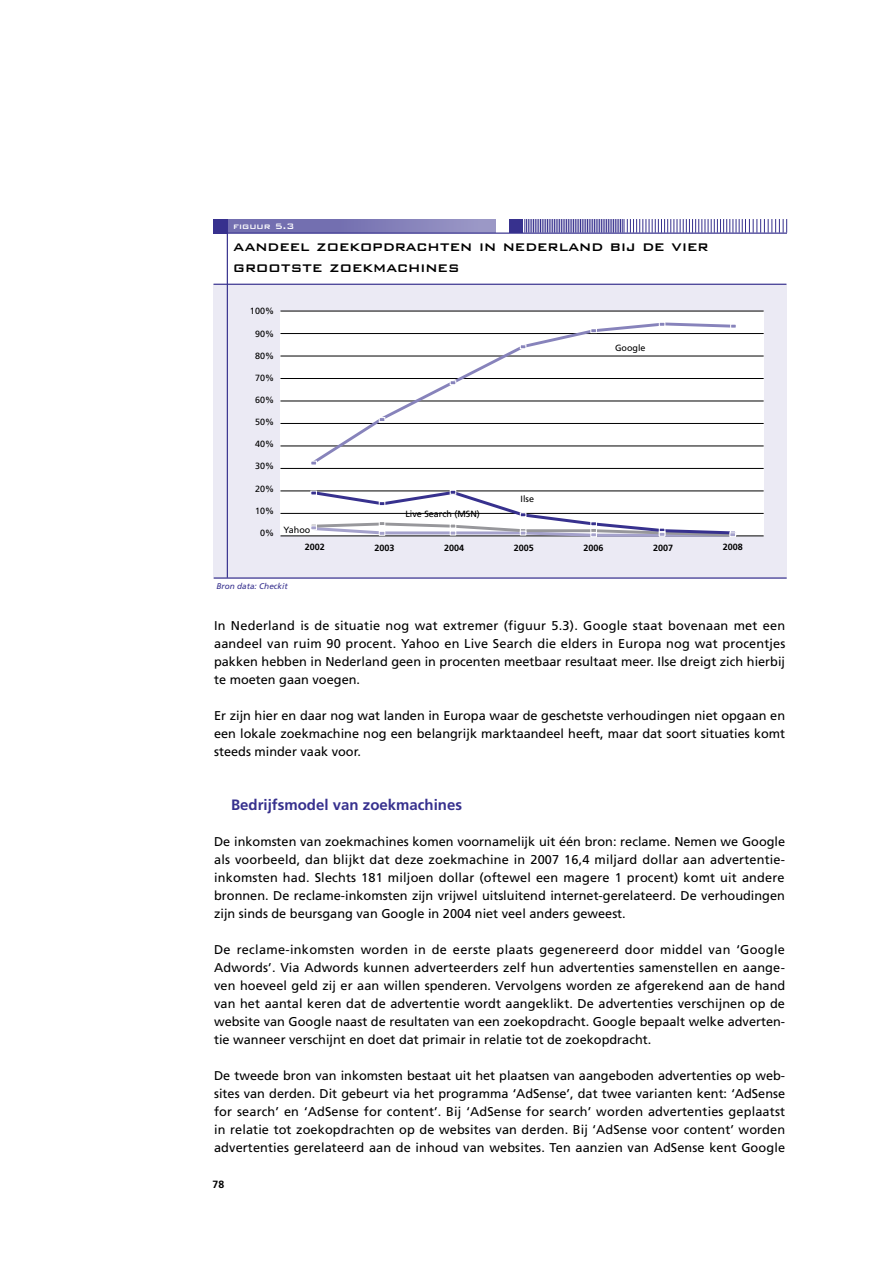
<style>
.page{position:relative;width:893px;height:1263px;background:#fff}
.page>*{position:absolute;margin:0;border:0;box-sizing:border-box;transform-origin:0 0}
.t1{font:500 18px/21.6px "Bank Gothic BT";color:#000;scale:.95 1}
.t2{font:700 15px "Frutiger";color:#37318e}
.t3{font:12.75px/18px "Frutiger";color:#000;text-align:justify}
.t4{font:500 10.5px "Bank Gothic BT";color:#fff}
.t5{font:700 10.5px "Frutiger";color:#000}
.t6{font:9px "Frutiger LT Std";color:#000}
.t7{font:700 9px "Frutiger LT Std";color:#000}
.t8{font:italic 8.25px "Frutiger LT Std";color:#37318e}
</style>
<div class="page">
<svg style="left:228px;top:219px;width:268px;height:14px"></svg>
<div style="left:214px;top:284px;width:573px;height:295px;background:#ebeaf4"></div>
<div style="left:509px;top:219px;width:14px;height:14px;background:#37318e"></div>
<svg style="left:524px;top:219px;width:263px;height:14px"></svg>
<div style="left:214px;top:219px;width:14px;height:14px;background:#37318e"></div>
<hr style="left:214px;top:577px;width:573px;height:2px;background:#37318e">
<div style="left:281px;top:311px;width:483px;height:224px;background:#fff"></div>
<hr style="left:280px;top:491px;width:484px;height:1px;background:#000">
<hr style="left:280px;top:446px;width:484px;height:1px;background:#000">
<hr style="left:280px;top:536px;width:484px;height:1px;background:#000">
<hr style="left:227px;top:231px;width:1px;height:347px;background:#37318e">
<hr style="left:214px;top:233px;width:573px;height:1px;background:#37318e">
<hr style="left:280px;top:401px;width:484px;height:1px;background:#000">
<hr style="left:280px;top:356px;width:484px;height:1px;background:#000">
<hr style="left:280px;top:311px;width:484px;height:1px;background:#000">
<hr style="left:280px;top:513px;width:484px;height:1px;background:#000">
<hr style="left:280px;top:468px;width:484px;height:1px;background:#000">
<hr style="left:280px;top:423px;width:484px;height:1px;background:#000">
<hr style="left:280px;top:378px;width:484px;height:1px;background:#000">
<hr style="left:280px;top:333px;width:484px;height:1px;background:#000">
<svg style="left:308px;top:322px;width:430px;height:143px"></svg>
<svg style="left:309px;top:490px;width:429px;height:47px"></svg>
<hr style="left:213px;top:284px;width:573px;height:1px;background:#37318e">
<p class="t4" style="left:233px;top:220px;width:63px">figuur 5.3</p>
<p class="t1" style="left:233px;top:235px;width:502px">aandeel zoekopdrachten in nederland bij de vier grootste zoekmachines</p>
<p class="t6" style="left:250px;top:306px;width:26px">100%</p>
<p class="t6" style="left:255px;top:328px;width:21px">90%</p>
<p class="t6" style="left:255px;top:350px;width:21px">80%</p>
<p class="t6" style="left:255px;top:372px;width:21px">70%</p>
<p class="t6" style="left:255px;top:395px;width:21px">60%</p>
<p class="t6" style="left:255px;top:439px;width:21px">40%</p>
<p class="t6" style="left:255px;top:483px;width:21px">20%</p>
<p class="t6" style="left:260px;top:527px;width:16px">0%</p>
<p class="t6" style="left:255px;top:417px;width:21px">50%</p>
<p class="t6" style="left:255px;top:461px;width:21px">30%</p>
<p class="t6" style="left:255px;top:505px;width:21px">10%</p>
<p class="t6" style="left:284px;top:525px;width:28px">Yahoo</p>
<p class="t6" style="left:405px;top:508px;width:76px">Live Search (MSN)</p>
<p class="t6" style="left:521px;top:493px;width:15px">Ilse</p>
<p class="t6" style="left:615px;top:343px;width:32px">Google</p>
<p class="t7" style="left:305px;top:541px;width:22px">2002</p>
<p class="t7" style="left:374px;top:542px;width:22px">2003</p>
<p class="t7" style="left:444px;top:542px;width:22px">2004</p>
<p class="t7" style="left:514px;top:542px;width:22px">2005</p>
<p class="t7" style="left:583px;top:542px;width:22px">2006</p>
<p class="t7" style="left:653px;top:542px;width:22px">2007</p>
<p class="t7" style="left:723px;top:541px;width:22px">2008</p>
<p class="t8" style="left:217px;top:582px;width:73px">Bron data: Checkit</p>
<p class="t3" style="left:214px;top:616px;width:573px">In Nederland is de situatie nog wat extremer (figuur 5.3). Google staat bovenaan met een aandeel van ruim 90 procent. Yahoo en Live Search die elders in Europa nog wat procentjes pakken hebben in Nederland geen in procenten meetbaar resultaat meer. Ilse dreigt zich hierbij te moeten gaan voegen.</p>
<p class="t3" style="left:214px;top:706px;width:573px">Er zijn hier en daar nog wat landen in Europa waar de geschetste verhoudingen niet opgaan en een lokale zoekmachine nog een belangrijk marktaandeel heeft, maar dat soort situaties komt steeds minder vaak voor.</p>
<p class="t2" style="left:231px;top:796px;width:232px">Bedrijfsmodel van zoekmachines</p>
<p class="t3" style="left:214px;top:832px;width:573px">De inkomsten van zoekmachines komen voornamelijk uit één bron: reclame. Nemen we Google als voorbeeld, dan blijkt dat deze zoekmachine in 2007 16,4 miljard dollar aan advertentie&shy;inkomsten had. Slechts 181 miljoen dollar (oftewel een magere 1 procent) komt uit andere bronnen. De reclame-inkomsten zijn vrijwel uitsluitend internet-gerelateerd. De verhoudingen zijn sinds de beursgang van Google in 2004 niet veel anders geweest.</p>
<p class="t3" style="left:214px;top:940px;width:573px">De reclame-inkomsten worden in de eerste plaats gegenereerd door middel van ‘Google Adwords’. Via Adwords kunnen adverteerders zelf hun advertenties samenstellen en aange&shy;ven hoeveel geld zij er aan willen spenderen. Vervolgens worden ze afgerekend aan de hand van het aantal keren dat de advertentie wordt aangeklikt. De advertenties verschijnen op de website van Google naast de resultaten van een zoekopdracht. Google bepaalt welke adverten&shy;tie wanneer verschijnt en doet dat primair in relatie tot de zoekopdracht.</p>
<p class="t3" style="left:214px;top:1066px;width:573px">De tweede bron van inkomsten bestaat uit het plaatsen van aangeboden advertenties op web&shy;sites van derden. Dit gebeurt via het programma ‘AdSense’, dat twee varianten kent: ‘AdSense for search’ en ‘AdSense for content’. Bij ‘AdSense for search’ worden advertenties geplaatst in relatie tot zoekopdrachten op de websites van derden. Bij ‘AdSense voor content’ worden advertenties gerelateerd aan de inhoud van websites. Ten aanzien van AdSense kent Google</p>
<p class="t5" style="left:213px;top:1178px;width:13px">78</p>
</div>
